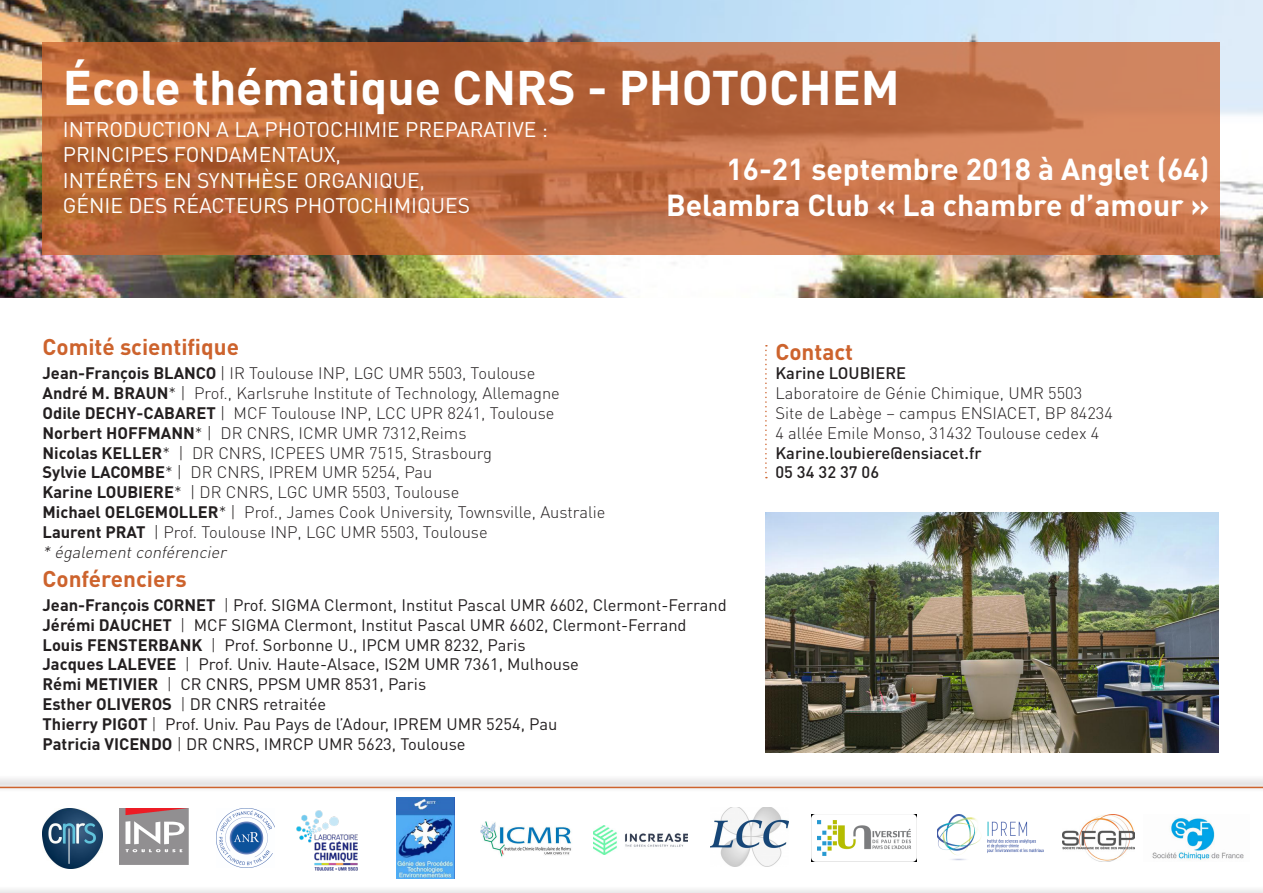
<style>
.page{position:relative;width:1263px;height:893px;background:#fff}
.page>*{position:absolute;margin:0;border:0;box-sizing:border-box;transform-origin:0 0}
.t1{font:700 48px "DIN Pro";color:#fff}
.t2{font:700 30px/36px "DIN Pro";color:#fff;text-align:right}
.t3{font:700 22.5px "DIN Pro";color:#cd632d}
.t4{font:21px/25.2px "DIN Pro";color:#fff}
.t5{font:300 16.5px "DIN Pro";color:#231f20}
.t6{font:16.5px "DIN Pro";color:#231f20}
.t7{font:500 16.5px "DIN Pro";color:#231f20}
.t8{font:italic 300 16.5px "DIN Pro";color:#231f20}
.s1{font-weight:700}
.s2{font-weight:300}
</style>
<div class="page">
<img style="left:0;top:0;width:1263px;height:298px">
<svg style="left:43px;top:43px;width:1177px;height:212px;background:#be6d43"></svg>
<div style="left:0;top:775px;width:1263px;height:118px;background:#231f20;opacity:.75"></div>
<svg style="left:0;top:787px;width:1263px;height:106px"></svg>
<img style="left:43px;top:809px;width:59px;height:59px">
<img style="left:119px;top:809px;width:69px;height:56px">
<img style="left:216px;top:808px;width:58px;height:60px">
<img style="left:295px;top:808px;width:65px;height:65px">
<img style="left:479px;top:820px;width:95px;height:40px">
<img style="left:593px;top:826px;width:95px;height:28px">
<img style="left:710px;top:807px;width:79px;height:60px">
<img style="left:811px;top:814px;width:106px;height:47px">
<img style="left:1063px;top:814px;width:71px;height:47px">
<img style="left:937px;top:814px;width:106px;height:47px">
<img style="left:1144px;top:814px;width:106px;height:47px">
<img style="left:396px;top:798px;width:58px;height:81px">
<img style="left:765px;top:512px;width:453px;height:241px">
<svg style="left:765px;top:345px;width:2px;height:133px"></svg>
<h1 class="t1" style="left:63px;top:55px;width:838px">École thématique CNRS - PHOTOCHEM</h1>
<p class="t4" style="left:63px;top:116px;width:487px">INTRODUCTION A LA PHOTOCHIMIE PREPARATIVE :<br>PRINCIPES FONDAMENTAUX,<br>INTÉRÊTS EN SYNTHÈSE ORGANIQUE,<br>GÉNIE DES RÉACTEURS PHOTOCHIMIQUES</p>
<h2 class="t2" style="left:666px;top:150px;width:545px">16-21 septembre 2018 à Anglet (64)<br>Belambra Club « La chambre d’amour »</h2>
<p class="t3" style="left:43px;top:332px;width:198px">Comité scientifique</p>
<p class="t5" style="left:43px;top:362px;width:494px"><span class="s1">Jean-François BLANCO</span> | IR Toulouse INP, LGC UMR 5503, Toulouse</p>
<p class="t5" style="left:43px;top:382px;width:519px"><span class="s1">André M. BRAUN</span>* | Prof., Karlsruhe Institute of Technology, Allemagne</p>
<p class="t5" style="left:43px;top:402px;width:513px"><span class="s1">Odile DECHY-CABARET</span> | MCF Toulouse INP, LCC UPR 8241, Toulouse</p>
<p class="t5" style="left:43px;top:421px;width:425px"><span class="s1">Norbert HOFFMANN</span>* | DR CNRS, ICMR UMR 7312,Reims</p>
<p class="t5" style="left:43px;top:441px;width:451px"><span class="s1">Nicolas KELLER</span>* | DR CNRS, ICPEES UMR 7515, Strasbourg</p>
<p class="t5" style="left:43px;top:461px;width:391px"><span class="s1">Sylvie LACOMBE</span>* | DR CNRS, IPREM UMR 5254, Pau</p>
<p class="t5" style="left:43px;top:481px;width:418px"><span class="s1">Karine LOUBIERE</span>* | DR CNRS, LGC UMR 5503, Toulouse</p>
<p class="t5" style="left:43px;top:501px;width:564px"><span class="s1">Michael OELGEMOLLER</span>* | Prof., James Cook University, Townsville, Australie</p>
<p class="t5" style="left:43px;top:520px;width:447px"><span class="s1">Laurent PRAT</span> | Prof. Toulouse INP, LGC UMR 5503, Toulouse</p>
<p class="t8" style="left:43px;top:540px;width:189px">* égalementconférencier</p>
<p class="t3" style="left:43px;top:563px;width:146px">Conférenciers</p>
<p class="t6" style="left:43px;top:594px;width:686px"><span class="s1">Jean-François CORNET</span> <span class="s2">|</span> Prof. SIGMA Clermont, Institut Pascal UMR 6602, Clermont-Ferrand</p>
<p class="t6" style="left:43px;top:614px;width:646px"><span class="s1">Jérémi DAUCHET</span> <span class="s2">|</span> MCF SIGMA Clermont, Institut Pascal UMR 6602, Clermont-Ferrand</p>
<p class="t6" style="left:43px;top:633px;width:485px"><span class="s1">Louis FENSTERBANK</span> <span class="s2">|</span> Prof. Sorbonne U., IPCM UMR 8232, Paris</p>
<p class="t6" style="left:43px;top:653px;width:538px"><span class="s1">Jacques LALEVEE</span> <span class="s2">|</span> Prof. Univ. Haute-Alsace, IS2M UMR 7361, Mulhouse</p>
<p class="t6" style="left:43px;top:673px;width:385px"><span class="s1">Rémi METIVIER</span> <span class="s2">|</span> CR CNRS, PPSM UMR 8531, Paris</p>
<p class="t6" style="left:43px;top:693px;width:285px"><span class="s1">Esther OLIVEROS</span> <span class="s2">|</span> DR CNRS retraitée</p>
<p class="t6" style="left:43px;top:713px;width:516px"><span class="s1">Thierry PIGOT</span> <span class="s2">|</span> Prof. Univ. Pau Pays de l’Adour, IPREM UMR 5254, Pau</p>
<p class="t6" style="left:43px;top:732px;width:425px"><span class="s1">Patricia VICENDO</span> <span class="s2">|</span> DR CNRS, IMRCP UMR 5623, Toulouse</p>
<p class="t3" style="left:775px;top:336px;width:79px">Contact</p>
<p class="t7" style="left:775px;top:362px;width:132px">Karine LOUBIERE</p>
<p class="t5" style="left:775px;top:382px;width:308px">Laboratoire de Génie Chimique, UMR 5503</p>
<p class="t5" style="left:775px;top:402px;width:339px">Site de Labège – campus ENSIACET, BP 84234</p>
<p class="t5" style="left:775px;top:421px;width:325px">4 allée Emile Monso, 31432 Toulouse cedex 4</p>
<p class="t7" style="left:775px;top:441px;width:208px">Karine.loubiere@ensiacet.fr</p>
<p class="t7" style="left:775px;top:461px;width:105px">05 34 32 37 06</p>
</div>
